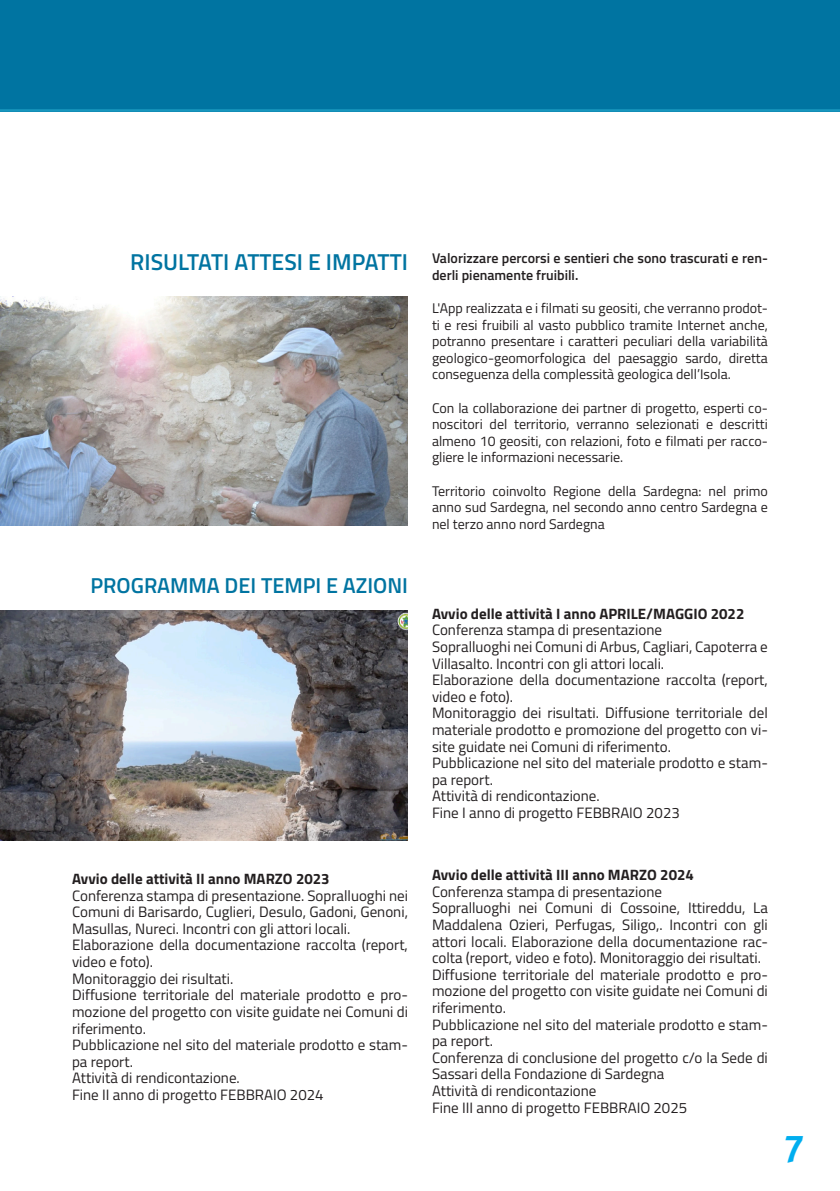
<style>
.page{position:relative;width:840px;height:1191px;background:#fff}
.page>*{position:absolute;margin:0;border:0;box-sizing:border-box;transform-origin:0 0}
.t1{font:38px "Meta Bold LF";color:#00aeef}
.titolo{font:600 23px "Titillium Web";color:#0074a1}
.titolo-2{font:600 21.6px "Titillium Web";color:#0074a1}
.Stile_di_paragrafo_1{font:15px/16.6px "Titillium Web";color:#231f20}
.Stile_di_paragrafo_1-2{font:700 15px "Titillium Web";color:#231f20}
.t2{font:14px/16.6px "Titillium Web";color:#231f20;text-align:justify}
.t3{font:600 14px/16.6px "Titillium Web";color:#231f20}
</style>
<div class="page">
<div style="left:0;top:0;width:839px;height:111px;background:#0074a1"></div>
<hr style="left:0;top:109px;width:839px;height:3px;background:#138fb7">
<img style="left:0;top:296px;width:408px;height:230px">
<img style="left:0;top:611px;width:408px;height:229px">
<p class="titolo" style="left:130px;top:244px;width:279px">RISULTATI ATTESI E IMPATTI</p>
<p class="titolo-2" style="left:90px;top:569px;width:319px">PROGRAMMA DEI TEMPI E AZIONI</p>
<p class="Stile_di_paragrafo_1-2" style="left:72px;top:867px;width:259px">Avvio delle attività II anno MARZO 2023</p>
<p class="Stile_di_paragrafo_1" style="left:72px;top:886px;width:337px;text-align:justify">Conferenza stampa di presentazione. Sopralluoghi nei Comuni di Barisardo, Cuglieri, Desulo, Gadoni, Genoni, Masullas, Nureci. Incontri con gli attori locali.</p>
<p class="Stile_di_paragrafo_1" style="left:72px;top:936px;width:337px">Elaborazione della documentazione raccolta (report, video e foto).</p>
<p class="Stile_di_paragrafo_1" style="left:72px;top:969px;width:163px">Monitoraggio dei risultati.</p>
<p class="Stile_di_paragrafo_1" style="left:72px;top:986px;width:337px;text-align:justify">Diffusione territoriale del materiale prodotto e pro&shy;mozione del progetto con visite guidate nei Comuni di riferimento.</p>
<p class="Stile_di_paragrafo_1" style="left:72px;top:1035px;width:337px">Pubblicazione nel sito del materiale prodotto e stam&shy;pa report.</p>
<p class="Stile_di_paragrafo_1" style="left:72px;top:1069px;width:169px">Attività di rendicontazione.</p>
<p class="Stile_di_paragrafo_1" style="left:72px;top:1085px;width:253px">Fine II anno di progetto FEBBRAIO 2024</p>
<p class="t3" style="left:432px;top:249px;width:337px">Valorizzare percorsi e sentieri che sono trascurati e ren&shy;derli pienamente fruibili.</p>
<p class="t2" style="left:432px;top:299px;width:337px">L'App realizzata e i filmati su geositi, che verranno prodot&shy;ti e resi fruibili al vasto pubblico tramite Internet anche, potranno presentare i caratteri peculiari della variabilità geologico-geomorfologica del paesaggio sardo, diretta conseguenza della complessità geologica dell’Isola.</p>
<p class="t2" style="left:432px;top:398px;width:337px">Con la collaborazione dei partner di progetto, esperti co&shy;noscitori del territorio, verranno selezionati e descritti almeno 10 geositi, con relazioni, foto e filmati per racco&shy;gliere le informazioni necessarie.</p>
<p class="t2" style="left:432px;top:481px;width:337px">Territorio coinvolto Regione della Sardegna: nel primo anno sud Sardegna, nel secondo anno centro Sardegna e nel terzo anno nord Sardegna</p>
<p class="Stile_di_paragrafo_1-2" style="left:432px;top:602px;width:314px">Avvio delle attività I anno APRILE/MAGGIO 2022</p>
<p class="Stile_di_paragrafo_1" style="left:432px;top:621px;width:231px">Conferenza stampa di presentazione</p>
<p class="Stile_di_paragrafo_1" style="left:432px;top:637px;width:337px">Sopralluoghi nei Comuni di Arbus, Cagliari, Capoterra e<br>Villasalto. Incontri con gli attori locali.</p>
<p class="Stile_di_paragrafo_1" style="left:432px;top:671px;width:337px">Elaborazione della documentazione raccolta (report, video e foto).</p>
<p class="Stile_di_paragrafo_1" style="left:432px;top:704px;width:337px;text-align:justify">Monitoraggio dei risultati. Diffusione territoriale del materiale prodotto e promozione del progetto con vi&shy;site guidate nei Comuni di riferimento.</p>
<p class="Stile_di_paragrafo_1" style="left:432px;top:754px;width:337px">Pubblicazione nel sito del materiale prodotto e stam&shy;pa report.</p>
<p class="Stile_di_paragrafo_1" style="left:432px;top:787px;width:169px">Attività di rendicontazione.</p>
<p class="Stile_di_paragrafo_1" style="left:432px;top:803px;width:249px">Fine I anno di progetto FEBBRAIO 2023</p>
<p class="Stile_di_paragrafo_1-2" style="left:432px;top:863px;width:263px">Avvio delle attività III anno MARZO 2024</p>
<p class="Stile_di_paragrafo_1" style="left:432px;top:882px;width:231px">Conferenza stampa di presentazione</p>
<p class="Stile_di_paragrafo_1" style="left:432px;top:899px;width:337px;text-align:justify">Sopralluoghi nei Comuni di Cossoine, Ittireddu, La Maddalena Ozieri, Perfugas, Siligo,. Incontri con gli attori locali. Elaborazione della documentazione rac&shy;colta (report, video e foto). Monitoraggio dei risultati.</p>
<p class="Stile_di_paragrafo_1" style="left:432px;top:965px;width:337px;text-align:justify">Diffusione territoriale del materiale prodotto e pro&shy;mozione del progetto con visite guidate nei Comuni di riferimento.</p>
<p class="Stile_di_paragrafo_1" style="left:432px;top:1015px;width:337px">Pubblicazione nel sito del materiale prodotto e stam&shy;pa report.</p>
<p class="Stile_di_paragrafo_1" style="left:432px;top:1048px;width:337px">Conferenza di conclusione del progetto c/o la Sede di<br>Sassari della Fondazione di Sardegna</p>
<p class="Stile_di_paragrafo_1" style="left:432px;top:1081px;width:166px">Attività di rendicontazione</p>
<p class="Stile_di_paragrafo_1" style="left:432px;top:1098px;width:256px">Fine III anno di progetto FEBBRAIO 2025</p>
<h1 class="t1" style="left:783px;top:1125px;width:23px">7</h1>
</div>
